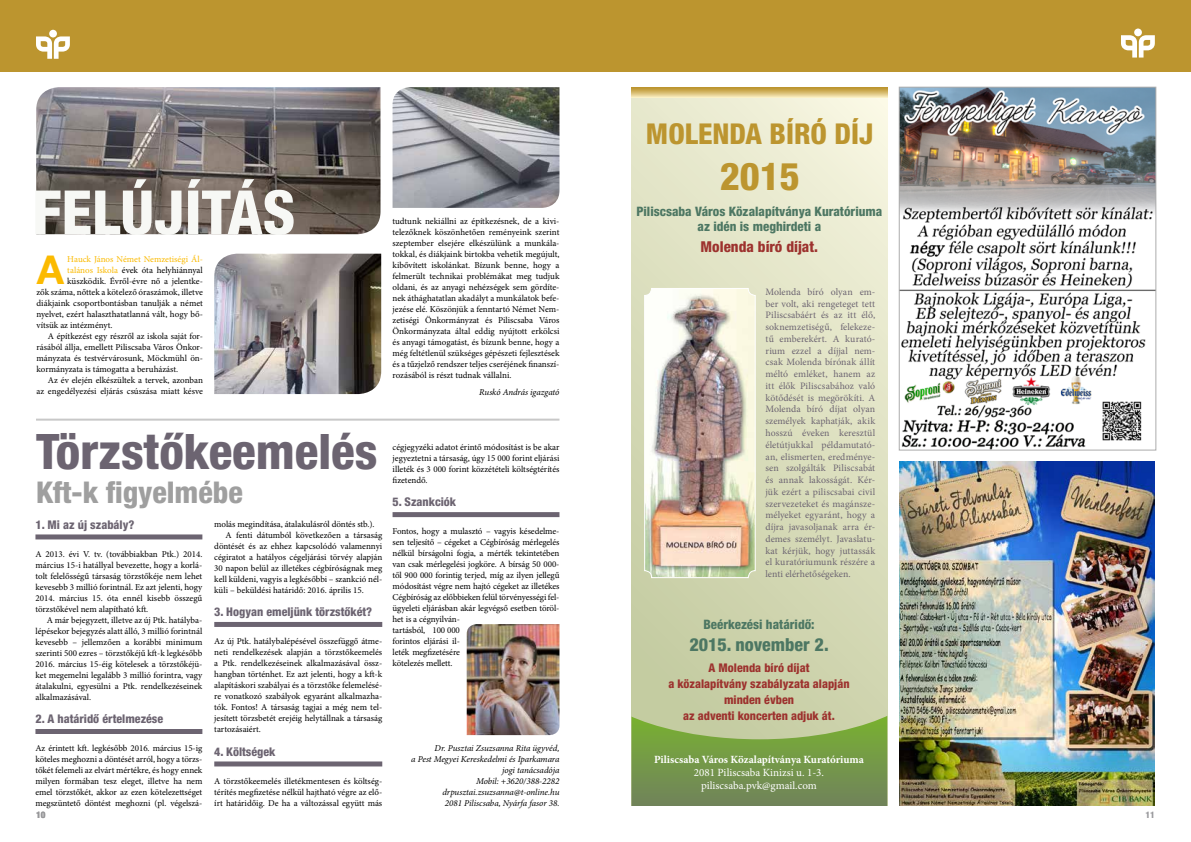
<style>
.page{position:relative;width:1191px;height:842px;background:#fff}
.page>*{position:absolute;margin:0;border:0;box-sizing:border-box;transform-origin:0 0}
.t1{font:800 condensed 61px "Helvetica Neue LT Pro";color:#f7f8f5}
.t2{font:800 condensed 49px "Helvetica Neue LT Pro";color:#6c6471}
.t3{font:700 39.8px "Helvetica Neue LT Pro";color:#fbba00}
.t4{font:800 condensed 38.3px "Helvetica Neue LT Pro";color:#bc952f}
.t5{font:800 condensed 30px "Helvetica Neue LT Pro";color:#9f9f9f}
.t6{font:800 condensed 28.8px "Helvetica Neue LT Pro";color:#bc952f}
.t7{font:800 condensed 18px "Helvetica Neue LT Pro";color:#4d7763}
.t8{font:800 condensed 15px "Helvetica Neue LT Pro";color:#9d322e}
.t9{font:800 condensed 13px/15.6px "Helvetica Neue LT Pro";color:#4d7763;text-align:center}
.t10{font:800 condensed 12px "Helvetica Neue LT Pro";color:#6c6471}
.t11{font:800 condensed 12px/16px "Helvetica Neue LT Pro";color:#9d322e;text-align:center}
.t12{font:11px/13px "Minion Pro";color:#fff;text-align:center}
.t13{font:700 11px "Minion Pro";color:#fff}
.t14{font:9.8px/11.8px "Minion Pro";letter-spacing:.005em;color:#6c6471;text-align:justify}
.t15{font:9px/11px "Minion Pro";letter-spacing:-.005em;color:#000;text-align:justify}
.t16{font:italic 9px/11px "Minion Pro";letter-spacing:-.005em;color:#000;text-align:right}
.t17{font:9px "Minion Pro";color:#fbba00}
.t18{font:800 condensed 9px "Helvetica Neue LT Pro";color:#9d9d9c}
.t19{font:800 condensed 9px "Helvetica Neue LT Pro";color:#98989b}
.s1{color:#fbba00}
</style>
<div class="page">
<svg style="left:631px;top:98px;width:256px;height:618px;background:#dcdfc0"></svg>
<svg style="left:631px;top:87px;width:256px;height:11px;background:#d8bd72"></svg>
<svg style="left:631px;top:716px;width:256px;height:90px;background:#829f5a"></svg>
<div style="left:0;top:0;width:1191px;height:71px;background:#bc952f"></div>
<div style="left:49px;top:30px;width:8px;height:8px;background:#fff;border-radius:50%"></div>
<svg style="left:36px;top:36px;width:34px;height:23px"></svg>
<div style="left:1134px;top:29px;width:7px;height:7px;background:#fff;border-radius:50%"></div>
<svg style="left:1121px;top:35px;width:33px;height:23px"></svg>
<div style="left:35px;top:534px;width:167px;height:5px;background:#6c6471"></div>
<div style="left:35px;top:729px;width:167px;height:5px;background:#6c6471"></div>
<div style="left:214px;top:622px;width:168px;height:5px;background:#6c6471"></div>
<div style="left:214px;top:761px;width:168px;height:5px;background:#6c6471"></div>
<div style="left:392px;top:512px;width:167px;height:5px;background:#6c6471"></div>
<img style="left:899px;top:462px;width:255px;height:344px">
<img style="left:900px;top:89px;width:254px;height:360px">
<div style="left:898px;top:87px;width:258px;height:364px;border:1px solid #acacac"></div>
<img style="left:644px;top:288px;width:111px;height:289px">
<div style="left:644px;top:288px;width:111px;height:290px;border:1px solid #fff;border-radius:7px"></div>
<img style="left:467px;top:624px;width:92px;height:111px">
<hr style="left:36px;top:419px;width:523px;height:2px;background:#c8c8c8">
<img style="left:36px;top:87px;width:344px;height:147px">
<img style="left:214px;top:254px;width:167px;height:140px">
<img style="left:392px;top:87px;width:167px;height:121px">
<h1 class="t1" style="left:32px;top:175px;width:265px">FELÚJÍTÁS</h1>
<h3 class="t3" style="left:37px;top:245px;width:29px">A</h3>
<p class="t17" style="left:67px;top:253px;width:137px">Hauck János Német Nemzetiségi Ál-</p>
<p class="t15" style="left:67px;top:264px;width:137px"><span class="s1">talános Iskola</span> évek óta helyhiánnyal</p>
<p class="t15" style="left:67px;top:275px;width:137px">küszködik. Évről-évre nő a jelentke-</p>
<p class="t15" style="left:37px;top:286px;width:168px">zők száma, nőttek a kötelező óraszámok, illetve</p>
<p class="t15" style="left:37px;top:297px;width:168px">diákjaink csoportbontásban tanulják a német</p>
<p class="t15" style="left:37px;top:308px;width:168px">nyelvet, ezért halaszthatatlanná vált, hogy bő-</p>
<p class="t15" style="left:37px;top:319px;width:77px">vítsük az intézményt.</p>
<p class="t15" style="left:48px;top:330px;width:157px">A építkezést egy részről az iskola saját for-</p>
<p class="t15" style="left:37px;top:341px;width:168px">rásából állja, emellett Piliscsaba Város Önkor-</p>
<p class="t15" style="left:37px;top:352px;width:168px">mányzata és testvérvárosunk, Möckmühl ön-</p>
<p class="t15" style="left:37px;top:363px;width:143px">kormányzata is támogatta a beruházást.</p>
<p class="t15" style="left:48px;top:374px;width:157px">Az év elején elkészültek a tervek, azonban</p>
<p class="t15" style="left:37px;top:385px;width:168px">az engedélyezési eljárás csúszása miatt késve</p>
<p class="t15" style="left:392px;top:216px;width:168px">tudtunk nekiállni az építkezésnek, de a kivi&shy;telezőknek köszönhetően reményeink szerint szeptember elsejére elkészülünk a munkála&shy;tokkal, és diákjaink birtokba vehetik megújult, kibővített iskolánkat. Bízunk benne, hogy a felmerült technikai problémákat meg tudjuk oldani, és az anyagi nehézségek sem gördíte&shy;nek áthághatatlan akadályt a munkálatok befe&shy;jezése elé. Köszönjük a fenntartó Német Nem&shy;zetiségi Önkormányzat és Piliscsaba Város Önkormányzata által eddig nyújtott erkölcsi és anyagi támogatást, és bízunk benne, hogy a még feltétlenül szükséges gépészeti fejlesztések és a tűzjelző rendszer teljes cseréjének finanszí&shy;rozásából is részt tudnak vállalni.</p>
<p class="t16" style="left:479px;top:387px;width:82px">Ruskó András igazgató</p>
<h2 class="t2" style="left:36px;top:421px;width:343px">Törzstőkeemelés</h2>
<h3 class="t5" style="left:36px;top:473px;width:208px">Kft-k figyelmébe</h3>
<h3 class="t10" style="left:35px;top:517px;width:100px">1. Mi az új szabály?</h3>
<p class="t15" style="left:35px;top:548px;width:168px">A 2013. évi V. tv. (továbbiakban Ptk.) 2014. március 15-i hatállyal bevezette, hogy a korlá&shy;tolt felelősségű társaság törzstőkéje nem lehet kevesebb 3 millió forintnál. Ez azt jelenti, hogy 2014. március 15. óta ennél kisebb összegű törzstőkével nem alapítható kft.</p>
<p class="t15" style="left:35px;top:614px;width:168px;text-indent:11px">A már bejegyzett, illetve az új Ptk. hatályba&shy;lépésekor bejegyzés alatt álló, 3 millió forintnál kevesebb – jellemzően a korábbi minimum szerinti 500 ezres – törzstőkéjű kft-k legkésőbb 2016. március 15-éig kötelesek a törzstőkéjü&shy;ket megemelni legalább 3 millió forintra, vagy átalakulni, egyesülni a Ptk. rendelkezéseinek alkalmazásával.</p>
<h3 class="t10" style="left:35px;top:712px;width:129px">2. A határidő értelmezése</h3>
<p class="t15" style="left:35px;top:743px;width:168px">Az érintett kft. legkésőbb 2016. március 15-ig köteles meghozni a döntését arról, hogy a törzs&shy;tőkét felemeli az elvárt mértékre, és hogy ennek milyen formában tesz eleget, illetve ha nem emel törzstőkét, akkor az ezen kötelezettséget megszüntető döntést meghozni (pl. végelszá-</p>
<p class="t15" style="left:214px;top:518px;width:162px">molás megindítása, átalakulásról döntés stb.).</p>
<p class="t15" style="left:226px;top:529px;width:158px">A fenti dátumból következően a társaság</p>
<p class="t15" style="left:214px;top:540px;width:169px">döntését és az ehhez kapcsolódó valamennyi</p>
<p class="t15" style="left:214px;top:551px;width:169px">cégiratot a hatályos cégeljárási törvéy alapján</p>
<p class="t15" style="left:214px;top:562px;width:169px">30 napon belül az illetékes cégbíróságnak meg</p>
<p class="t15" style="left:214px;top:573px;width:169px">kell küldeni, vagyis a legkésőbbi – szankció nél-</p>
<p class="t15" style="left:214px;top:584px;width:151px">küli – beküldési határidő: 2016. április 15.</p>
<h3 class="t10" style="left:214px;top:605px;width:159px">3. Hogyan emeljünk törzstőkét?</h3>
<p class="t15" style="left:214px;top:636px;width:169px">Az új Ptk. hatálybalépésével összefüggő átme&shy;neti rendelkezések alapján a törzstőkeemelés a Ptk. rendelkezéseinek alkalmazásával össz&shy;hangban történhet. Ez azt jelenti, hogy a kft-k alapításkori szabályai és a törzstőke felemelésé&shy;re vonatkozó szabályok egyaránt alkalmazha&shy;tók. Fontos! A társaság tagjai a még nem tel&shy;jesített törzsbetét erejéig helytállnak a társaság tartozásaiért.</p>
<h3 class="t10" style="left:214px;top:744px;width:63px">4. Költségek</h3>
<p class="t15" style="left:214px;top:775px;width:169px">A törzstőkeemelés illetékmentesen és költség&shy;térítés megfizetése nélkül hajtható végre az elő&shy;írt határidőig. De ha a változással együtt más</p>
<p class="t15" style="left:392px;top:442px;width:168px">cégjegyzéki adatot érintő módosítást is be akar jegyeztetni a társaság, úgy 15 000 forint eljárási illeték és 3 000 forint közzétételi költségtérítés fizetendő.</p>
<h3 class="t10" style="left:392px;top:495px;width:65px">5. Szankciók</h3>
<p class="t15" style="left:392px;top:526px;width:168px;text-align:left">Fontos, hogy a mulasztó – vagyis késedelme&shy;sen teljesítő – cégeket a Cégbíróság mérlegelés nélkül bírságolni fogja, a mérték tekintetében van csak mérlegelési jogköre. A bírság 50 000- től 900 000 forintig terjed, míg az ilyen jellegű módosítást végre nem hajtó cégeket az illetékes Cégbíróság az előbbieken felül törvényességi fel&shy;ügyeleti eljárásban akár legvégső esetben töröl&shy;het is a cégnyilván-<br>tartásból, 100 000<br>forintos eljárási il-<br>leték megfizetésére<br>kötelezés mellett.</p>
<p class="t16" style="left:411px;top:743px;width:150px">Dr. Pusztai Zsuzsanna Rita ügyvéd,<br>a Pest Megyei Kereskedelmi és Iparkamara jogi tanácsadója<br>Mobil: +3620/388-2282 drpusztai.zsuzsanna@t-online.hu<br>2081 Piliscsaba, Nyárfa fasor 38.</p>
<h3 class="t6" style="left:646px;top:116px;width:229px">MOLENDA BÍRÓ DÍJ</h3>
<h3 class="t4" style="left:720px;top:153px;width:81px">2015</h3>
<h3 class="t9" style="left:636px;top:203px;width:247px">Piliscsaba Város Közalapítványa Kuratóriuma az idén is meghirdeti a</h3>
<h3 class="t8" style="left:700px;top:238px;width:119px">Molenda bíró díjat.</h3>
<p class="t14" style="left:765px;top:286px;width:111px">Molenda bíró olyan em&shy;ber volt, aki rengeteget tett Piliscsabáért és az itt élő, soknemzetiségű, felekeze&shy;tű emberekért. A kurató&shy;rium ezzel a díjjal nem&shy;csak Molenda bírónak állít méltó emléket, hanem az itt élők Piliscsabához való kötődését is megörökíti. A Molenda bíró díjat olyan személyek kaphatják, akik hosszú éveken keresztül életútjukkal példamutató&shy;an, elismerten, eredménye&shy;sen szolgálták Piliscsabát és annak lakosságát. Kér&shy;jük ezért a piliscsabai civil szervezeteket és magánsze&shy;mélyeket egyaránt, hogy a díjra javasoljanak arra ér&shy;demes személyt. Javaslatu&shy;kat kérjük, hogy juttassák el kuratóriumunk részére a lenti elérhetőségeken.</p>
<h3 class="t9" style="left:703px;top:616px;width:113px">Beérkezési határidő:</h3>
<h3 class="t7" style="left:689px;top:633px;width:141px">2015. november 2.</h3>
<h3 class="t11" style="left:668px;top:660px;width:183px">A Molenda bíró díjat<br>a közalapítvány szabályzata alapján minden évben<br>az adventi koncerten adjuk át.</h3>
<p class="t13" style="left:654px;top:751px;width:211px">Piliscsaba Város Közalapítványa Kuratóriuma</p>
<p class="t12" style="left:694px;top:766px;width:132px">2081 Piliscsaba Kinizsi u. 1-3. piliscsaba.pvk@gmail.com</p>
<p class="t18" style="left:36px;top:810px;width:11px">10</p>
<p class="t19" style="left:1145px;top:810px;width:11px">11</p>
</div>
